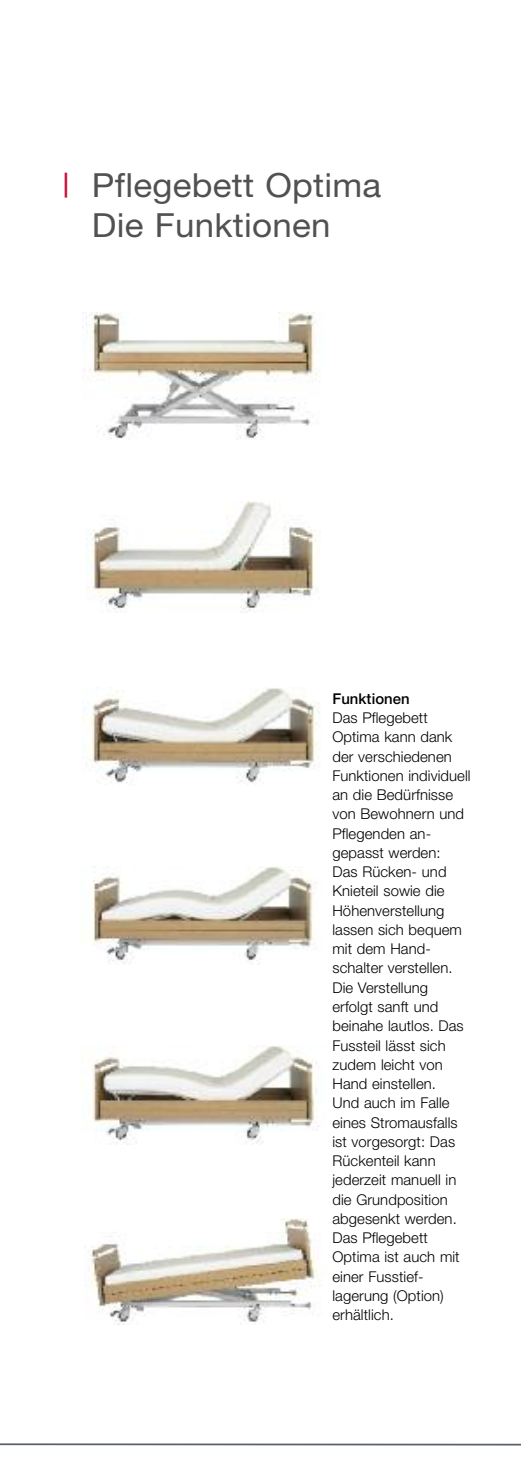
<style>
.page{position:relative;width:521px;height:1474px;background:#fff}
.page>*{position:absolute;margin:0;border:0;box-sizing:border-box;transform-origin:0 0}
.t1{font:33.25px/39.9px "Helvetica Neue";letter-spacing:.01em;color:#515151;scale:1.05 1}
.t2{font:300 14.88px/19.2px "Helvetica Neue";letter-spacing:.005em;color:#000}
.t3{font:500 14.88px "Helvetica Neue";letter-spacing:.005em;color:#000}
.s1{color:#c9113a}
</style>
<div class="page">
<img style="left:82px;top:312px;width:238px;height:127px">
<img style="left:86px;top:501px;width:233px;height:111px">
<img style="left:85px;top:1218px;width:234px;height:106px">
<img style="left:81px;top:1045px;width:238px;height:98px">
<img style="left:92px;top:867px;width:225px;height:97px">
<img style="left:82px;top:688px;width:238px;height:95px">
<hr style="left:0;top:1443px;width:521px;height:2px;background:#59606a">
<h1 class="t1" style="left:92px;top:169px;width:277px;text-indent:-30px"><span class="s1">|</span> Pflegebett Optima<br>Die Funktionen</h1>
<p class="t3" style="left:332px;top:693px;width:79px">Funktionen</p>
<p class="t2" style="left:332px;top:709px;width:140px">Das Pflegebett<br>Optima kann dank der verschiedenen<br>Funktionen individuell an die Bedürfnisse von Bewohnern und<br>Pflegenden an&shy;gepasst werden:<br>Das Rücken- und<br>Knieteil sowie die<br>Höhenverstellung lassen sich bequem mit dem Hand&shy;schalter verstellen.<br>Die Verstellung erfolgt sanft und beinahe lautlos. Das<br>Fussteil lässt sich zudem leicht von<br>Hand einstellen.<br>Und auch im Falle eines Stromausfalls ist vorgesorgt: Das<br>Rückenteil kann jederzeit manuell in die Grundposition abgesenkt werden.<br>Das Pflegebett<br>Optima ist auch mit einer Fusstief&shy;lagerung (Option) erhältlich.</p>
</div>
